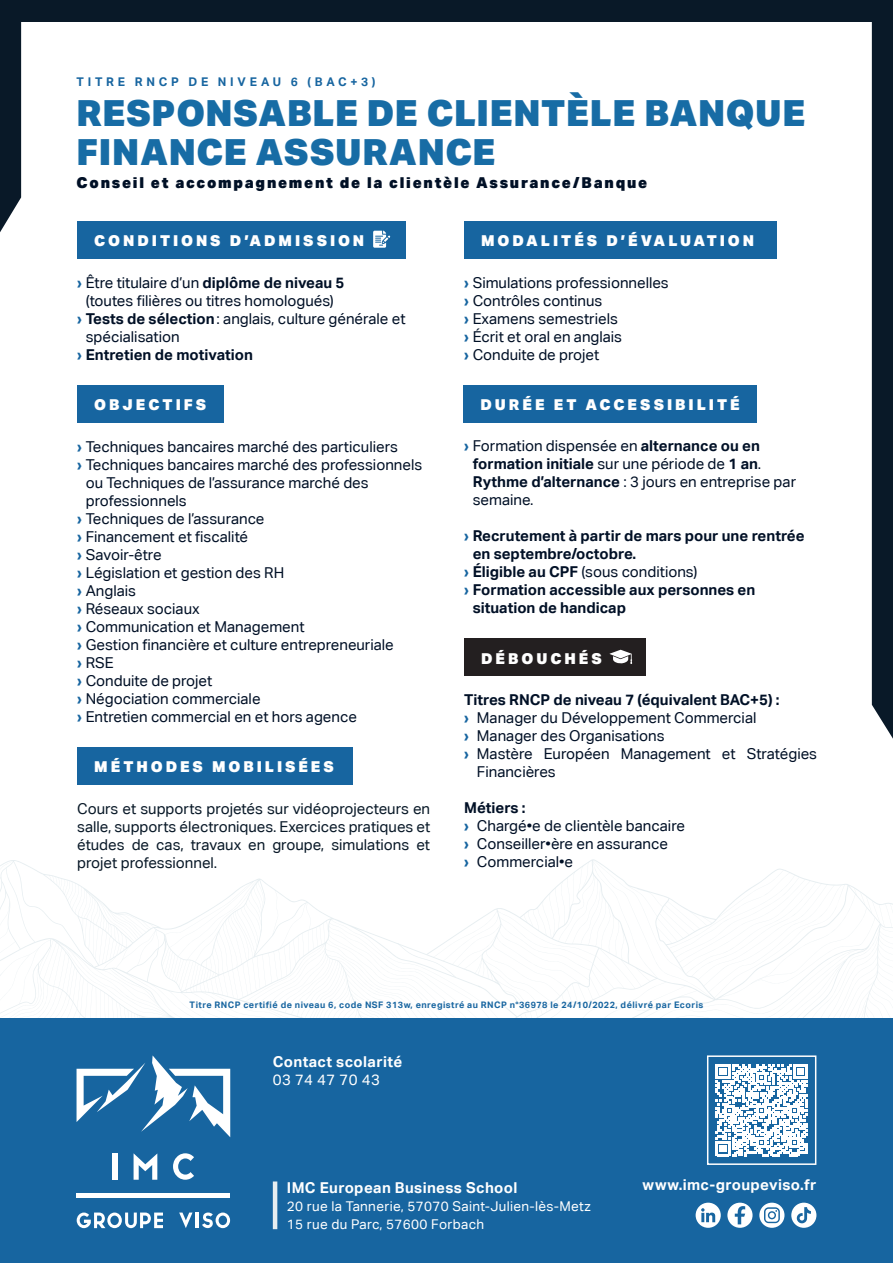
<style>
.page{position:relative;width:893px;height:1263px;background:#fff}
.page>*{position:absolute;margin:0;border:0;box-sizing:border-box;transform-origin:0 0}
.t1{font:900 36px/39px "Aktiv Grotesk";letter-spacing:.02em;color:#176ca5}
.t2{font:15px/18px "Aktiv Grotesk";color:#001026}
.t3{font:700 15px "Aktiv Grotesk";color:#001026}
.t4{font:15px/18px "Aktiv Grotesk";color:#091928;text-align:justify}
.t5{font:900 15px "Aktiv Grotesk";letter-spacing:.2em;color:#fff}
.t6{font:700 15px "Aktiv Grotesk";letter-spacing:.025em;color:#fff}
.t7{font:900 15px "Aktiv Grotesk";letter-spacing:.12em;color:#001026}
.t8{font:15px "Aktiv Grotesk";letter-spacing:.025em;color:#fff}
.t9{font:13.5px/18px "Aktiv Grotesk";letter-spacing:.025em;color:#fff}
.t10{font:700 12px "Aktiv Grotesk";letter-spacing:.315em;color:#1765a0}
.t11{font:700 9px "Aktiv Grotesk";letter-spacing:.05em;color:#1765a0}
.s1{font-weight:700;color:#1765a0}
.s2{font-weight:700}
.s3{color:#1765a0}
</style>
<div class="page">
<svg style="left:0;top:860px;width:398px;height:158px"></svg>
<svg style="left:6px;top:868px;width:29px;height:74px"></svg>
<svg style="left:444px;top:859px;width:449px;height:159px"></svg>
<svg style="left:841px;top:970px;width:36px;height:48px"></svg>
<svg style="left:398px;top:943px;width:120px;height:75px"></svg>
<div style="left:0;top:1018px;width:893px;height:245px;background:#1765a0"></div>
<svg style="left:0;top:21px;width:21px;height:211px;background:#1c2b39"></svg>
<div style="left:0;top:0;width:893px;height:21px;background:#091928"></div>
<div style="left:872px;top:21px;width:21px;height:718px;background:#091928"></div>
<svg style="left:716px;top:1064px;width:91px;height:92px"></svg>
<div style="left:707px;top:1055px;width:109px;height:110px;border:2px solid #fff"></div>
<svg style="left:727px;top:1203px;width:25px;height:25px"></svg>
<svg style="left:696px;top:1203px;width:25px;height:25px"></svg>
<div style="left:759px;top:1203px;width:25px;height:25px;background:#fff;border-radius:50%"></div>
<svg style="left:764px;top:1207px;width:16px;height:16px"></svg>
<div style="left:791px;top:1203px;width:25px;height:25px;background:#fff;border-radius:50%"></div>
<svg style="left:797px;top:1207px;width:14px;height:16px"></svg>
<div style="left:113px;top:1153px;width:5px;height:27px;background:#fff"></div>
<svg style="left:134px;top:1154px;width:23px;height:26px"></svg>
<svg style="left:173px;top:1153px;width:21px;height:27px"></svg>
<div style="left:77px;top:1193px;width:153px;height:5px;background:#fff"></div>
<svg style="left:76px;top:1055px;width:154px;height:82px"></svg>
<svg style="left:77px;top:1212px;width:86px;height:16px"></svg>
<svg style="left:179px;top:1212px;width:14px;height:16px"></svg>
<hr style="left:196px;top:1212px;width:3px;height:16px;background:#fff">
<svg style="left:202px;top:1212px;width:28px;height:16px"></svg>
<div style="left:463px;top:385px;width:294px;height:38px;background:#1765a0"></div>
<div style="left:77px;top:221px;width:328px;height:38px;background:#1765a0"></div>
<svg style="left:373px;top:231px;width:17px;height:17px"></svg>
<div style="left:77px;top:747px;width:276px;height:38px;background:#1765a0"></div>
<div style="left:464px;top:638px;width:182px;height:38px;background:#231f20"></div>
<svg style="left:610px;top:650px;width:22px;height:14px"></svg>
<hr style="left:273px;top:1181px;width:4px;height:48px;background:#e7eef1">
<div style="left:77px;top:385px;width:147px;height:38px;background:#1765a0"></div>
<div style="left:464px;top:221px;width:313px;height:38px;background:#1765a0"></div>
<p class="t10" style="left:77px;top:74px;width:300px">TITRE RNCP DE NIVEAU 6 (BAC+3)</p>
<h1 class="t1" style="left:77px;top:92px;width:730px">RESPONSABLE DE CLIENTÈLE BANQUE<br>FINANCE ASSURANCE</h1>
<p class="t7" style="left:77px;top:173px;width:572px">Conseil et accompagnement de la clientèle Assurance/Banque</p>
<p class="t5" style="left:94px;top:231px;width:272px">CONDITIONS D’ADMISSION</p>
<p class="t2" style="left:77px;top:273px;width:269px"><span class="s1">›</span> Être titulaire d’un <span class="s2">diplôme de niveau 5</span></p>
<p class="t2" style="left:86px;top:291px;width:250px">(toutes filières ou titres homologués)</p>
<p class="t2" style="left:77px;top:309px;width:330px"><span class="s1">›</span> <span class="s2">Tests de sélection</span>: anglais, culture générale et</p>
<p class="t2" style="left:86px;top:327px;width:95px">spécialisation</p>
<p class="t3" style="left:77px;top:345px;width:177px"><span class="s3">›</span> Entretien de motivation</p>
<p class="t5" style="left:94px;top:395px;width:114px">OBJECTIFS</p>
<p class="t2" style="left:77px;top:437px;width:322px"><span class="s1">›</span> Techniques bancaires marché des particuliers</p>
<p class="t2" style="left:77px;top:455px;width:346px"><span class="s1">›</span> Techniques bancaires marché des professionnels</p>
<p class="t2" style="left:86px;top:473px;width:284px">ou Techniques de l’assurance marché des</p>
<p class="t2" style="left:86px;top:491px;width:103px">professionnels</p>
<p class="t2" style="left:77px;top:509px;width:189px"><span class="s1">›</span> Techniques de l’assurance</p>
<p class="t2" style="left:77px;top:527px;width:172px"><span class="s1">›</span> Financement et fiscalité</p>
<p class="t2" style="left:77px;top:545px;width:86px"><span class="s1">›</span> Savoir-être</p>
<p class="t2" style="left:77px;top:563px;width:208px"><span class="s1">›</span> Législation et gestion des RH</p>
<p class="t2" style="left:77px;top:581px;width:60px"><span class="s1">›</span> Anglais</p>
<p class="t2" style="left:77px;top:599px;width:124px"><span class="s1">›</span> Réseaux sociaux</p>
<p class="t2" style="left:77px;top:617px;width:229px"><span class="s1">›</span> Communication et Management</p>
<p class="t2" style="left:77px;top:635px;width:318px"><span class="s1">›</span> Gestion financière et culture entrepreneuriale</p>
<p class="t2" style="left:77px;top:653px;width:38px"><span class="s1">›</span> RSE</p>
<p class="t2" style="left:77px;top:671px;width:137px"><span class="s1">›</span> Conduite de projet</p>
<p class="t2" style="left:77px;top:689px;width:185px"><span class="s1">›</span> Négociation commerciale</p>
<p class="t2" style="left:77px;top:707px;width:281px"><span class="s1">›</span> Entretien commercial en et hors agence</p>
<p class="t5" style="left:94px;top:757px;width:241px">MÉTHODES MOBILISÉES</p>
<p class="t4" style="left:77px;top:799px;width:354px">Cours et supports projetés sur vidéoprojecteurs en salle, supports électroniques. Exercices pratiques et études de cas, travaux en groupe, simulations et projet professionnel.</p>
<p class="t5" style="left:481px;top:231px;width:274px">MODALITÉS D’ÉVALUATION</p>
<p class="t2" style="left:464px;top:273px;width:206px"><span class="s1">›</span> Simulations professionnelles <span class="s1">›</span> Contrôles continus<br><span class="s1">›</span> Examens semestriels<br><span class="s1">›</span> Écrit et oral en anglais<br><span class="s1">›</span> Conduite de projet</p>
<p class="t5" style="left:480px;top:395px;width:261px">DURÉE ET ACCESSIBILITÉ</p>
<p class="t2" style="left:473px;top:436px;width:325px;text-indent:-9px"><span class="s1">›</span> Formation dispensée en <span class="s2">alternance ou en formation initiale</span> sur une période de <span class="s2">1 an</span>.<br><span class="s2">Rythme d’alternance</span> : 3 jours en entreprise par semaine.</p>
<p class="t3" style="left:464px;top:526px;width:342px"><span class="s3">›</span> Recrutement à partir de mars pour une rentrée</p>
<p class="t3" style="left:473px;top:544px;width:165px">en septembre/octobre.</p>
<p class="t2" style="left:464px;top:562px;width:235px"><span class="s1">›</span> <span class="s2">Éligible au CPF</span> (sous conditions)</p>
<p class="t3" style="left:464px;top:580px;width:293px"><span class="s3">›</span> Formation accessible aux personnes en</p>
<p class="t3" style="left:473px;top:598px;width:155px">situation de handicap</p>
<p class="t5" style="left:481px;top:648px;width:122px">DÉBOUCHÉS</p>
<p class="t3" style="left:464px;top:690px;width:317px">Titres RNCP de niveau 7 (équivalent BAC+5) :</p>
<p class="t2" style="left:464px;top:708px;width:294px"><span class="s1">›</span> Manager du Développement Commercial</p>
<p class="t2" style="left:464px;top:726px;width:202px"><span class="s1">›</span> Manager des Organisations</p>
<p class="t2" style="left:464px;top:744px;width:354px"><span class="s1">›</span> Mastère Européen Management et Stratégies</p>
<p class="t2" style="left:477px;top:762px;width:80px">Financières</p>
<p class="t2" style="left:464px;top:798px;width:222px"><span class="s2">Métiers :<br></span><span class="s1">›</span> Chargé•e de clientèle bancaire <span class="s1">›</span> Conseiller•ère en assurance<br><span class="s1">›</span> Commercial•e</p>
<p class="t11" style="left:190px;top:999px;width:515px">Titre RNCP certifié de niveau 6, code NSF 313w, enregistré au RNCP n°36978 le 24/10/2022, délivré par Ecoris</p>
<p class="t6" style="left:273px;top:1052px;width:131px">Contact scolarité</p>
<p class="t8" style="left:273px;top:1071px;width:109px">03 74 47 70 43</p>
<p class="t6" style="left:287px;top:1178px;width:232px">IMC European Business School</p>
<p class="t9" style="left:287px;top:1197px;width:305px">20 rue la Tannerie, 57070 Saint-Julien-lès-Metz<br>15 rue du Parc, 57600 Forbach</p>
<p class="t6" style="left:643px;top:1175px;width:175px">www.imc-groupeviso.fr</p>
</div>
